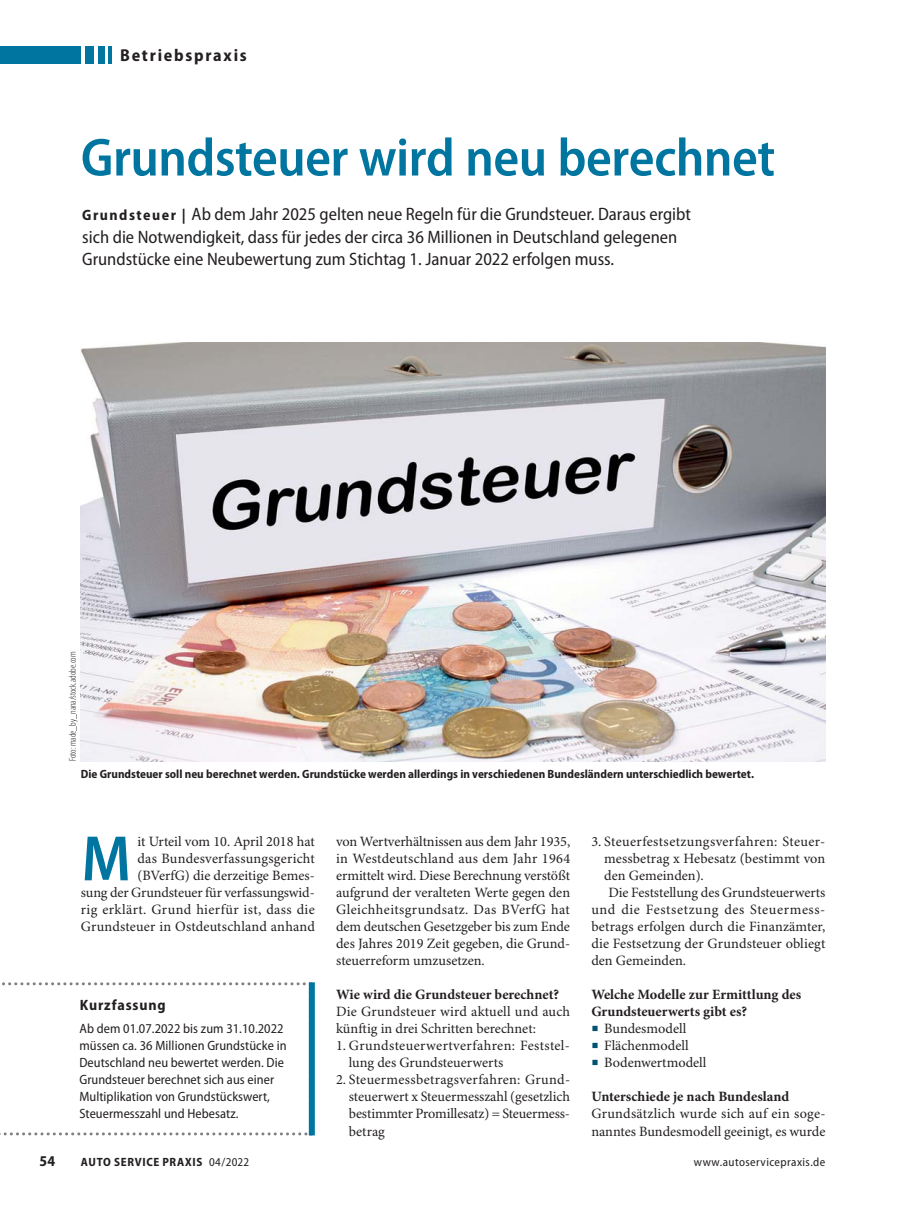
<style>
.page{position:relative;width:919px;height:1212px;background:#fff}
.page>*{position:absolute;margin:0;border:0;box-sizing:border-box;transform-origin:0 0}
.t1{font:600 semi-condensed 64.65px "Myriad Pro";color:#00759f}
.t2{font:600 semi-condensed 54px "Myriad Pro";letter-spacing:-.01em;color:#00759f}
.t3{font:semi-condensed 18px/22.5px "Myriad Pro";color:#231f20}
.t4{font:700 semi-condensed 17.25px "Myriad Pro";letter-spacing:.1em;color:#231f20}
.t5{font:700 semi-condensed 15px "Myriad Pro";letter-spacing:.055em;color:#231f20}
.t6{font:14.25px/17px "Minion Pro";letter-spacing:.005em;color:#231f20}
.t7{font:700 14.25px/17px "Minion Pro";color:#231f20}
.t8{font:14.25px "Minion Pro";letter-spacing:.025em;color:#231f20}
.t9{font:14.25px "Minion Pro";letter-spacing:.04em;color:#231f20}
.t10{font:semi-condensed 13.5px/17px "Myriad Pro";letter-spacing:.005em;color:#231f20}
.t11{font:700 semi-condensed 12px "Myriad Pro";color:#231f20}
.t12{font:700 semi-condensed 12px "Myriad Pro";letter-spacing:.055em;color:#231f20}
.t13{font:semi-condensed 12px "Myriad Pro";letter-spacing:.035em;color:#231f20}
.t14{font:300 condensed 9.75px "Myriad Pro";color:#231f20}
.s1{font-weight:700;font-size:15px}
.s2{font-size:18px;color:#005273}
.s3{font-weight:400}
</style>
<div class="page">
<hr style="left:108px;top:47px;width:4px;height:17px;background:#00759f">
<div style="left:85px;top:47px;width:9px;height:17px;background:#00759f"></div>
<div style="left:98px;top:47px;width:6px;height:17px;background:#00759f"></div>
<div style="left:0;top:47px;width:81px;height:17px;background:#00759f"></div>
<svg style="left:0;top:982px;width:309px;height:153px"></svg>
<div style="left:309px;top:982px;width:6px;height:153px;background:#00759f"></div>
<img style="left:81px;top:342px;width:744px;height:419px">
<p class="t4" style="left:120px;top:49px;width:128px">Betriebspraxis</p>
<h2 class="t2" style="left:81px;top:125px;width:695px">Grundsteuer wird neu berechnet</h2>
<p class="t3" style="left:82px;top:205px;width:610px"><span class="s1">Grundsteuer |</span> Ab dem Jahr 2025 gelten neue Regeln für die Grundsteuer. Daraus ergibt sich die Notwendigkeit, dass für jedes der circa 36 Millionen in Deutschland gelegenen<br>Grundstücke eine Neubewertung zum Stichtag 1. Januar 2022 erfolgen muss.</p>
<p class="t14" style="left:67px;top:761px;width:111px;rotate:-90deg">Foto: made_by_nana/stock.adobe.com</p>
<p class="t11" style="left:81px;top:770px;width:674px">Die Grundsteuer soll neu berechnet werden. Grundstücke werden allerdings in verschiedenen Bundesländern unterschiedlich bewertet.</p>
<p class="t6" style="left:81px;top:834px;width:235px;text-align:right">it Urteil vom 10. April 2018 hat<br>das Bundesverfassungsgericht<br>(BVerfG) die derzeitige Bemes-<br>sung der Grundsteuer für verfassungswid&shy;rig erklärt. Grund hierfür ist, dass die Grundsteuer in Ostdeutschland anhand</p>
<h1 class="t1" style="left:81px;top:820px;width:51px">M</h1>
<p class="t5" style="left:80px;top:999px;width:87px">Kurzfassung</p>
<p class="t10" style="left:79px;top:1022px;width:209px">Ab dem 01.07.2022 bis zum 31.10.2022 müssen ca. 36 Millionen Grundstücke in Deutschland neu bewertet werden. Die Grundsteuer berechnet sich aus einer Multiplikation von Grundstückswert, Steuermesszahl und Hebesatz.</p>
<p class="t6" style="left:336px;top:834px;width:236px;text-align:justify">von Wertverhältnissen aus dem Jahr 1935, in Westdeutschland aus dem Jahr 1964 ermittelt wird. Diese Berechnung verstößt aufgrund der veralteten Werte gegen den Gleichheitsgrundsatz. Das BVerfG hat dem deutschen Gesetzgeber bis zum Ende des Jahres 2019 Zeit gegeben, die Grund&shy;steuerreform umzusetzen.</p>
<p class="t7" style="left:336px;top:987px;width:224px">Wie wird die Grundsteuer berechnet?</p>
<p class="t6" style="left:336px;top:1005px;width:235px">Die Grundsteuer wird aktuell und auch künftig in drei Schritten berechnet:</p>
<p class="t6" style="left:349px;top:1038px;width:223px;text-indent:-13px">1. Grundsteuerwertverfahren: Feststel&shy;lung des Grundsteuerwerts</p>
<p class="t6" style="left:349px;top:1073px;width:223px;text-align:justify;text-indent:-13px">2. Steuermessbetragsverfahren: Grund&shy;steuerwert x Steuermesszahl (gesetzlich bestimmter Promillesatz) = Steuermess&shy;betrag</p>
<p class="t8" style="left:591px;top:836px;width:235px">3. Steuerfestsetzungsverfahren: Steuer-</p>
<p class="t6" style="left:604px;top:851px;width:223px">messbetrag x Hebesatz (bestimmt von</p>
<p class="t6" style="left:604px;top:868px;width:101px">den Gemeinden).</p>
<p class="t6" style="left:608px;top:885px;width:218px">Die Feststellung des Grundsteuerwerts</p>
<p class="t9" style="left:591px;top:904px;width:235px">und die Festsetzung des Steuermess-</p>
<p class="t6" style="left:591px;top:919px;width:235px">betrags erfolgen durch die Finanzämter,</p>
<p class="t6" style="left:591px;top:936px;width:235px">die Festsetzung der Grundsteuer obliegt</p>
<p class="t6" style="left:591px;top:953px;width:96px">den Gemeinden.</p>
<p class="t7" style="left:591px;top:987px;width:211px">Welche Modelle zur Ermittlung des<br>Grundsteuerwerts gibt es?</p>
<p class="t6" style="left:591px;top:1021px;width:96px"><span class="s2">■</span> Bundesmodell</p>
<p class="t6" style="left:591px;top:1038px;width:99px"><span class="s2">■</span> Flächenmodell</p>
<p class="t6" style="left:591px;top:1055px;width:117px"><span class="s2">■</span> Bodenwertmodell</p>
<p class="t7" style="left:591px;top:1089px;width:199px">Unterschiede je nach Bundesland</p>
<p class="t6" style="left:591px;top:1107px;width:235px">Grundsätzlich wurde sich auf ein soge&shy;nanntes Bundesmodell geeinigt, es wurde</p>
<p class="t5" style="left:39px;top:1155px;width:17px">54</p>
<p class="t12" style="left:81px;top:1157px;width:170px">AUTO SERVICE PRAXIS <span class="s3">04/2022</span></p>
<p class="t13" style="left:693px;top:1157px;width:133px">www.autoservicepraxis.de</p>
</div>
